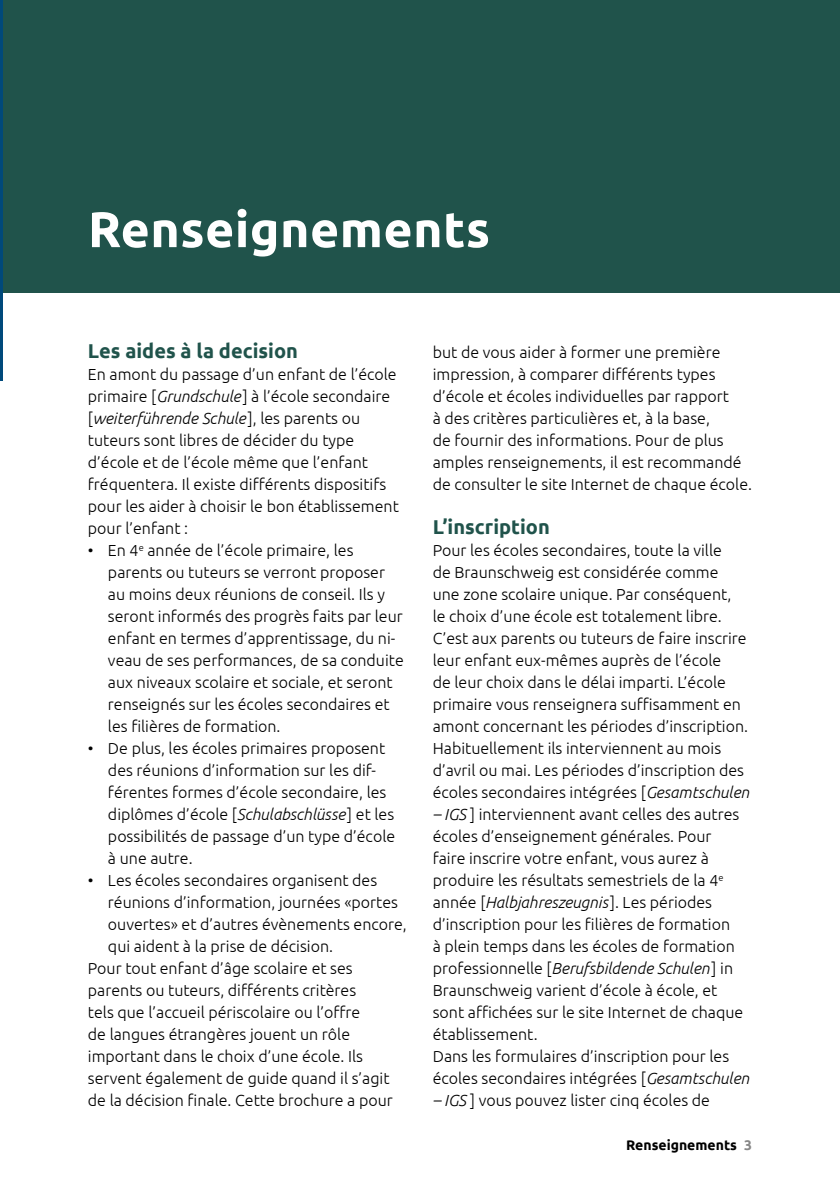
<style>
.page{position:relative;width:840px;height:1191px;background:#fff}
.page>*{position:absolute;margin:0;border:0;box-sizing:border-box;transform-origin:0 0}
.Headline_25pt{font:700 50px "Ubuntu";letter-spacing:.01em;color:#fff}
.Headline_10pt{font:700 20px "Ubuntu";color:#20534b}
.Copytext{font:300 16px/22px "Ubuntu";color:#000}
.Copytext_Aufzählung{font:300 16px/22px "Ubuntu";color:#000}
.t1{font:700 14px "Ubuntu";color:#000}
.s1{font-style:italic}
.s2{color:#878787}
</style>
<div class="page">
<div style="left:0;top:0;width:839px;height:292px;background:#20534b"></div>
<hr style="left:0;top:0;width:2px;height:380px;background:#00497b">
<h1 class="Headline_25pt" style="left:88px;top:199px;width:403px">Renseignements</h1>
<p class="Headline_10pt" style="left:88px;top:339px;width:211px">Les aides à la decision</p>
<p class="Copytext" style="left:88px;top:363px;width:312px">En amont du passage d’un enfant de l’école primaire [<span class="s1">Grundschule</span> ] à l’école secondaire [<span class="s1">weiterführende Schule</span> ], les parents ou tuteurs sont libres de décider du type d’école et de l’école même que l’enfant fréquentera. Il existe différents dispositifs pour les aider à choisir le bon établissement pour l’enfant :</p>
<p class="Copytext_Aufzählung" style="left:108px;top:539px;width:297px;text-indent:-20px">• En 4<sup>e</sup> année de l’école primaire, les parents ou tuteurs se verront proposer au moins deux réunions de conseil. Ils y seront informés des progrès faits par leur enfant en termes d’apprentissage, du ni&shy;veau de ses performances, de sa conduite aux niveaux scolaire et sociale, et seront renseignés sur les écoles secondaires et les filières de formation.</p>
<p class="Copytext_Aufzählung" style="left:108px;top:737px;width:288px;text-indent:-20px">• De plus, les écoles primaires proposent des réunions d’information sur les dif&shy;férentes formes d’école secondaire, les diplômes d’école [<span class="s1">Schulabschlüsse</span> ] et les possibilités de passage d’un type d’école à une autre.</p>
<p class="Copytext_Aufzählung" style="left:108px;top:869px;width:300px;text-indent:-20px">• Les écoles secondaires organisent des réunions d’information, journées «portes ouvertes» et d’autres évènements encore, qui aident à la prise de décision.</p>
<p class="Copytext" style="left:88px;top:957px;width:306px">Pour tout enfant d’âge scolaire et ses parents ou tuteurs, différents critères<br>tels que l’accueil périscolaire ou l’offre<br>de langues étrangères jouent un rôle important dans le choix d’une école. Ils servent également de guide quand il s’agit de la décision finale. Cette brochure a pour</p>
<p class="Copytext" style="left:432px;top:341px;width:320px">but de vous aider à former une première impression, à comparer différents types d’école et écoles individuelles par rapport<br>à des critères particulières et, à la base,<br>de fournir des informations. Pour de plus amples renseignements, il est recommandé de consulter le site Internet de chaque école.</p>
<p class="Headline_10pt" style="left:432px;top:515px;width:118px">L’inscription</p>
<p class="Copytext" style="left:432px;top:539px;width:318px">Pour les écoles secondaires, toute la ville<br>de Braunschweig est considérée comme une zone scolaire unique. Par conséquent,<br>le choix d’une école est totalement libre.<br>C’est aux parents ou tuteurs de faire inscrire leur enfant eux-mêmes auprès de l’école<br>de leur choix dans le délai imparti. L’école primaire vous renseignera suffisamment en amont concernant les périodes d’inscription.<br>Habituellement ils interviennent au mois d’avril ou mai. Les périodes d’inscription des écoles secondaires intégrées [<span class="s1">Gesamtschulen</span></p>
<p class="Copytext" style="left:432px;top:803px;width:312px"><span class="s1">– IGS</span> ] interviennent avant celles des autres écoles d’enseignement générales. Pour faire inscrire votre enfant, vous aurez à produire les résultats semestriels de la 4<sup>e </sup>année [<span class="s1">Halbjahreszeugnis</span> ]. Les périodes d’inscription pour les filières de formation<br>à plein temps dans les écoles de formation professionnelle [<span class="s1">Berufsbildende Schulen</span>] in Braunschweig varient d’école à école, et sont affichées sur le site Internet de chaque établissement.</p>
<p class="Copytext" style="left:432px;top:1045px;width:318px">Dans les formulaires d’inscription pour les écoles secondaires intégrées [<span class="s1">Gesamtschulen</span></p>
<p class="Copytext" style="left:432px;top:1089px;width:278px"><span class="s1">– IGS</span> ] vous pouvez lister cinq écoles de</p>
<p class="t1" style="left:626px;top:1137px;width:127px">Renseignements <span class="s2">3</span></p>
</div>
